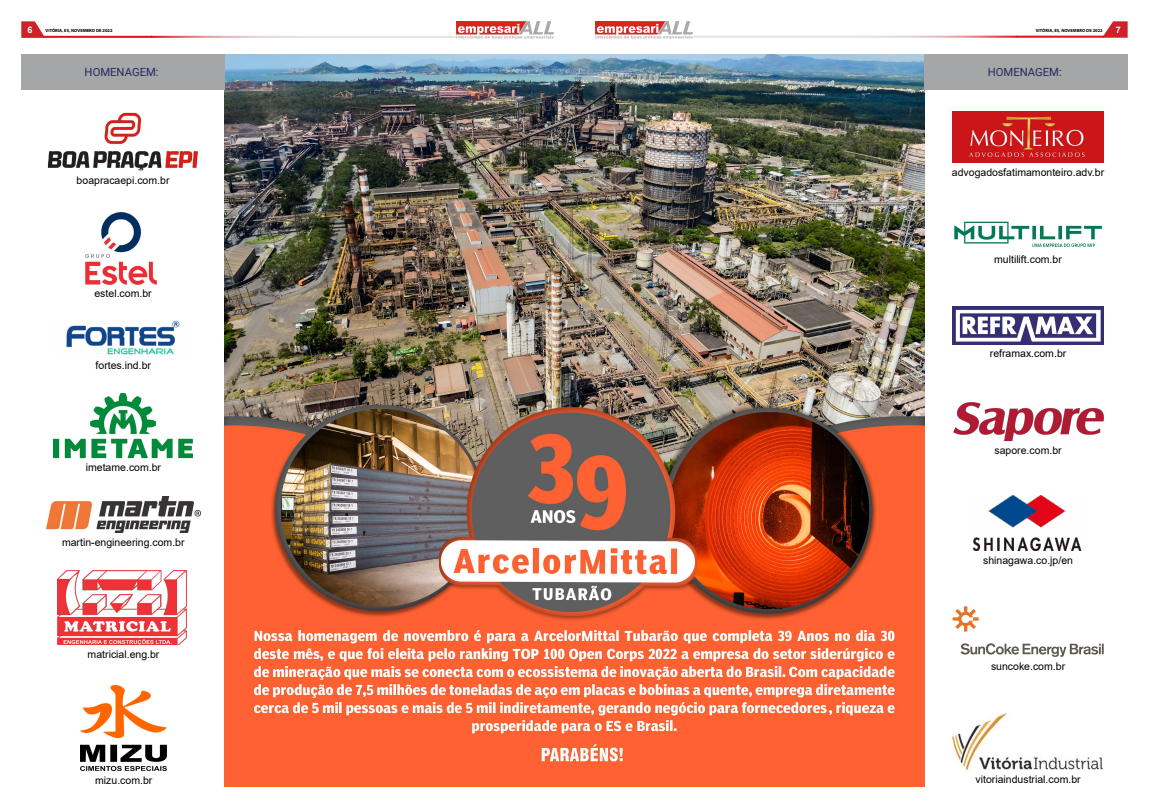
<style>
.page{position:relative;width:1149px;height:808px;background:#fff}
.page>*{position:absolute;margin:0;border:0;box-sizing:border-box;transform-origin:0 0}
.t1{font:11.25px "Roboto";color:#29275f}
.t2{font:10.5px "Arial";color:#000}
.t3{font:700 9px "Arial";color:#fff}
.t4{font:700 4.5px "Myriad Pro";color:#000}
</style>
<div class="page">
<svg style="left:21px;top:21px;width:434px;height:17px"></svg>
<img style="left:456px;top:21px;width:97px;height:17px">
<img style="left:224px;top:54px;width:700px;height:733px">
<div style="left:21px;top:54px;width:203px;height:35px;background:#a4a6a8"></div>
<svg style="left:694px;top:21px;width:433px;height:17px"></svg>
<img style="left:595px;top:21px;width:97px;height:18px">
<div style="left:924px;top:54px;width:203px;height:35px;background:#a4a6a8"></div>
<svg style="left:952px;top:606px;width:26px;height:25px"></svg>
<svg style="left:960px;top:643px;width:143px;height:14px"></svg>
<img style="left:47px;top:497px;width:153px;height:35px">
<img style="left:952px;top:306px;width:151px;height:38px">
<img style="left:952px;top:112px;width:151px;height:51px">
<img style="left:47px;top:112px;width:151px;height:58px">
<img style="left:58px;top:571px;width:128px;height:73px">
<img style="left:66px;top:320px;width:114px;height:35px">
<img style="left:954px;top:221px;width:148px;height:26px">
<img style="left:952px;top:713px;width:151px;height:57px">
<img style="left:53px;top:394px;width:140px;height:64px">
<img style="left:953px;top:402px;width:149px;height:38px">
<img style="left:972px;top:495px;width:110px;height:56px">
<img style="left:85px;top:212px;width:72px;height:72px">
<img style="left:80px;top:686px;width:86px;height:84px">
<p class="t3" style="left:25px;top:24px;width:10px">46</p>
<p class="t4" style="left:46px;top:28px;width:68px">VITÓRIA, ES, NOVEMBRO DE 2022</p>
<p class="t1" style="left:85px;top:64px;width:75px">HOMENAGEM:</p>
<p class="t2" style="left:77px;top:173px;width:94px">boapracaepi.com.br</p>
<p class="t2" style="left:94px;top:287px;width:59px">estel.com.br</p>
<p class="t2" style="left:96px;top:358px;width:57px">fortes.ind.br</p>
<p class="t2" style="left:86px;top:460px;width:77px">imetame.com.br</p>
<p class="t2" style="left:62px;top:535px;width:124px">martin-engineering.com.br</p>
<p class="t2" style="left:88px;top:647px;width:73px">matricial.eng.br</p>
<p class="t2" style="left:95px;top:773px;width:59px">mizu.com.br</p>
<p class="t4" style="left:1035px;top:27px;width:68px">VITÓRIA, ES, NOVEMBRO DE 2022</p>
<p class="t3" style="left:1115px;top:23px;width:7px">7</p>
<p class="t1" style="left:987px;top:64px;width:75px">HOMENAGEM:</p>
<p class="t2" style="left:951px;top:165px;width:154px">advogadosfatimamonteiro.adv.br</p>
<p class="t2" style="left:993px;top:252px;width:69px">multilift.com.br</p>
<p class="t2" style="left:989px;top:346px;width:78px">reframax.com.br</p>
<p class="t2" style="left:994px;top:443px;width:69px">sapore.com.br</p>
<p class="t2" style="left:982px;top:553px;width:91px">shinagawa.co.jp/en</p>
<p class="t2" style="left:990px;top:659px;width:76px">suncoke.com.br</p>
<p class="t2" style="left:975px;top:772px;width:107px">vitoriaindustrial.com.br</p>
</div>
